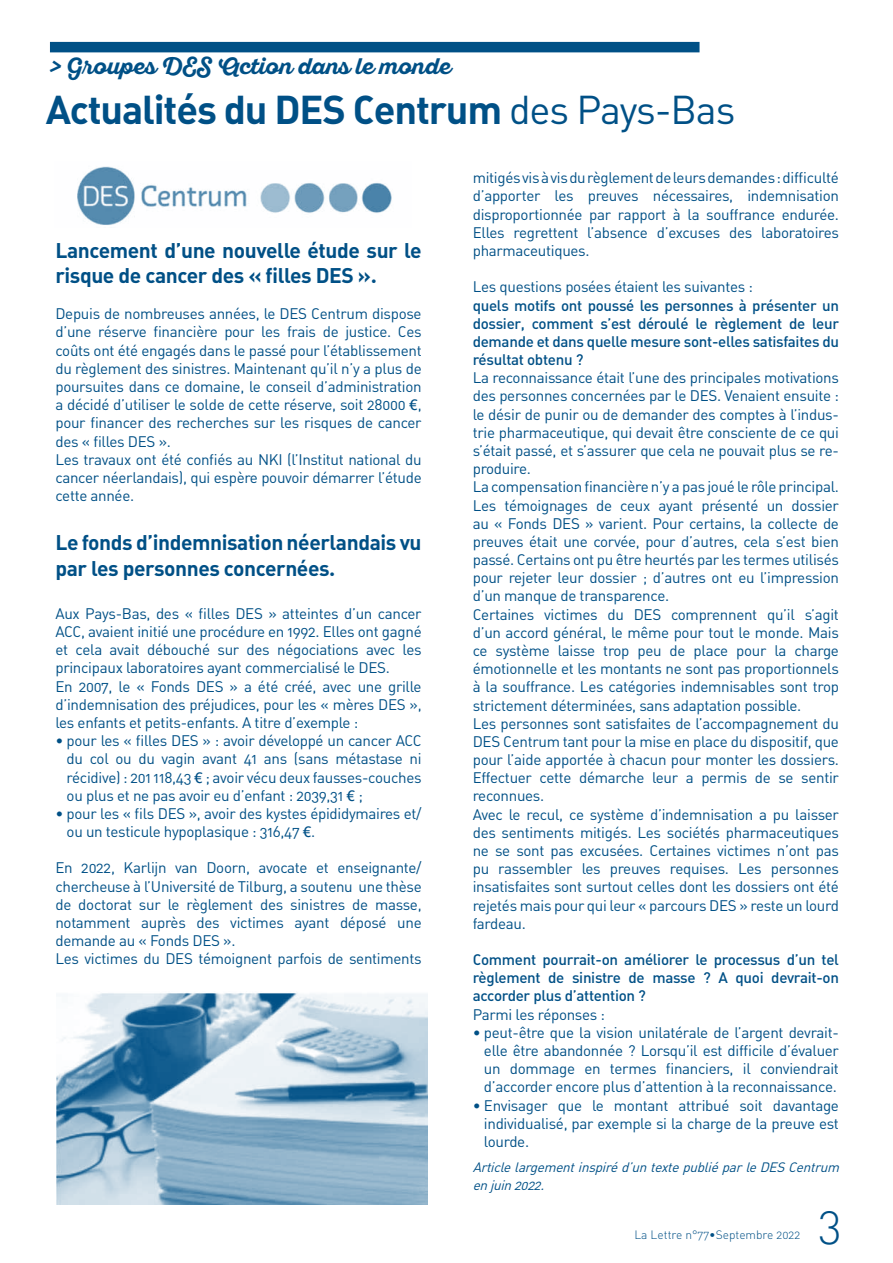
<style>
.page{position:relative;width:893px;height:1263px;background:#fff}
.page>*{position:absolute;margin:0;border:0;box-sizing:border-box;transform-origin:0 0}
.t1{font:46.5px "DIN Light Alternate";color:#005086}
.t2{font:39.75px "DIN Bold Alternate";letter-spacing:-.03em;color:#005086}
.t3{font:700 22.5px "Sant Elia Script Alt";color:#005086}
.t4{font:21px/25.2px "DIN Bold Alternate";letter-spacing:-.02em;color:#005086}
.t5{font:15.15px/18.1px "DIN Regular Alternate";letter-spacing:-.02em;color:#005086}
.t6{font:500 15.15px/18.1px "DIN";letter-spacing:-.02em;color:#005086;text-align:justify}
.t7{font:15.15px/18.1px "DIN Medium Alternate";letter-spacing:-.02em;color:#005086;text-align:justify}
.t8{font:italic 13.5px/18.1px "DIN Regular Alternate";color:#005086}
.t9{font:12px "DIN Light Alternate";color:#005086}
.s1{font-family:"DIN Regular Alternate"}
.s2{font-family:"Fuse"}
</style>
<div class="page">
<div style="left:50px;top:42px;width:649px;height:10px;background:#005086"></div>
<img style="left:77px;top:166px;width:315px;height:59px">
<img style="left:56px;top:993px;width:372px;height:211px">
<h3 class="t3" style="left:50px;top:53px;width:402px">&gt; Groupes DES Action dans le monde</h3>
<h2 class="t2" style="left:46px;top:84px;width:691px">Actualités du DES Centrum <span class="s1">des Pays-Bas</span></h2>
<h3 class="t4" style="left:55px;top:237px;width:368px">Lancement d’une nouvelle étude sur le risque de cancer des « filles DES ».</h3>
<p class="t5" style="left:55px;top:304px;width:368px">Depuis de nombreuses années, le DES Centrum dispose d’une réserve financière pour les frais de justice. Ces coûts ont été engagés dans le passé pour l’établissement du règlement des sinistres. Maintenant qu’il n’y a plus de poursuites dans ce domaine, le conseil d’administration a décidé d’utiliser le solde de cette réserve, soit 28000 <span class="s2">€</span>, pour financer des recherches sur les risques de cancer des « filles DES ».<br>Les travaux ont été confiés au NKI (l’Institut national du cancer néerlandais), qui espère pouvoir démarrer l’étude cette année.</p>
<h3 class="t4" style="left:55px;top:529px;width:368px">Le fonds d’indemnisation néerlandais vu par les personnes concernées.</h3>
<p class="t5" style="left:55px;top:604px;width:368px">Aux Pays-Bas, des « filles DES » atteintes d’un cancer ACC, avaient initié une procédure en 1992. Elles ont gagné et cela avait débouché sur des négociations avec les principaux laboratoires ayant commercialisé le DES.<br>En 2007, le « Fonds DES » a été créé, avec une grille d’indemnisation des préjudices, pour les « mères DES », les enfants et petits-enfants. A titre d’exemple :</p>
<p class="t5" style="left:67px;top:731px;width:357px;text-align:justify;text-indent:-11px">• pour les « filles DES » : avoir développé un cancer ACC du col ou du vagin avant 41 ans (sans métastase ni récidive) : 201 118,43 <span class="s2">€</span> ; avoir vécu deux fausses-couches ou plus et ne pas avoir eu d’enfant : 2039,31 <span class="s2">€</span> ;</p>
<p class="t5" style="left:67px;top:804px;width:357px;text-indent:-11px">• pour les « fils DES », avoir des kystes épididymaires et/ ou un testicule hypoplasique : 316,47 <span class="s2">€</span>.</p>
<p class="t5" style="left:55px;top:859px;width:368px">En 2022, Karlijn van Doorn, avocate et enseignante/ chercheuse à l’Université de Tilburg, a soutenu une thèse de doctorat sur le règlement des sinistres de masse, notamment auprès des victimes ayant déposé une demande au « Fonds DES ».<br>Les victimes du DES témoignent parfois de sentiments</p>
<p class="t5" style="left:473px;top:168px;width:368px;text-align:justify">mitigés vis à vis du règlement de leurs demandes : difficulté d’apporter les preuves nécessaires, indemnisation disproportionnée par rapport à la souffrance endurée.<br>Elles regrettent l’absence d’excuses des laboratoires pharmaceutiques.</p>
<p class="t5" style="left:473px;top:278px;width:282px">Les questions posées étaient les suivantes :</p>
<p class="t6" style="left:473px;top:295px;width:368px">quels motifs ont poussé les personnes à présenter un dossier, comment s’est déroulé le règlement de leur demande et dans quelle mesure sont-elles satisfaites du résultat obtenu ?</p>
<p class="t5" style="left:473px;top:368px;width:368px">La reconnaissance était l’une des principales motivations des personnes concernées par le DES. Venaient ensuite : le désir de punir ou de demander des comptes à l’indus&shy;trie pharmaceutique, qui devait être consciente de ce qui s’était passé, et s’assurer que cela ne pouvait plus se re&shy;produire.<br>La compensation financière n’y a pas joué le rôle principal.<br>Les témoignages de ceux ayant présenté un dossier au « Fonds DES » varient. Pour certains, la collecte de preuves était une corvée, pour d’autres, cela s’est bien passé. Certains ont pu être heurtés par les termes utilisés pour rejeter leur dossier ; d’autres ont eu l’impression d’un manque de transparence.<br>Certaines victimes du DES comprennent qu’il s’agit d’un accord général, le même pour tout le monde. Mais ce système laisse trop peu de place pour la charge émotionnelle et les montants ne sont pas proportionnels à la souffrance. Les catégories indemnisables sont trop strictement déterminées, sans adaptation possible.<br>Les personnes sont satisfaites de l’accompagnement du DES Centrum tant pour la mise en place du dispositif, que pour l’aide apportée à chacun pour monter les dossiers.<br>Effectuer cette démarche leur a permis de se sentir reconnues.<br>Avec le recul, ce système d’indemnisation a pu laisser des sentiments mitigés. Les sociétés pharmaceutiques ne se sont pas excusées. Certaines victimes n’ont pas pu rassembler les preuves requises. Les personnes insatisfaites sont surtout celles dont les dossiers ont été rejetés mais pour qui leur « parcours DES » reste un lourd fardeau.</p>
<p class="t7" style="left:473px;top:950px;width:368px">Comment pourrait-on améliorer le processus d’un tel règlement de sinistre de masse ? A quoi devrait-on accorder plus d’attention ?</p>
<p class="t5" style="left:473px;top:1005px;width:134px">Parmi les réponses :</p>
<p class="t5" style="left:484px;top:1023px;width:357px;text-align:justify;text-indent:-11px">• peut-être que la vision unilatérale de l’argent devrait&shy;elle être abandonnée ? Lorsqu’il est difficile d’évaluer un dommage en termes financiers, il conviendrait d’accorder encore plus d’attention à la reconnaissance.</p>
<p class="t5" style="left:484px;top:1096px;width:357px;text-align:justify;text-indent:-11px">• Envisager que le montant attribué soit davantage individualisé, par exemple si la charge de la preuve est lourde.</p>
<p class="t8" style="left:473px;top:1157px;width:372px">Articlelargementinspiréd’untextepubliéparleDESCentrum enjuin2022.</p>
<p class="t9" style="left:634px;top:1227px;width:167px">La Lettre n°77•Septembre 2022</p>
<h1 class="t1" style="left:818px;top:1193px;width:25px">3</h1>
</div>
